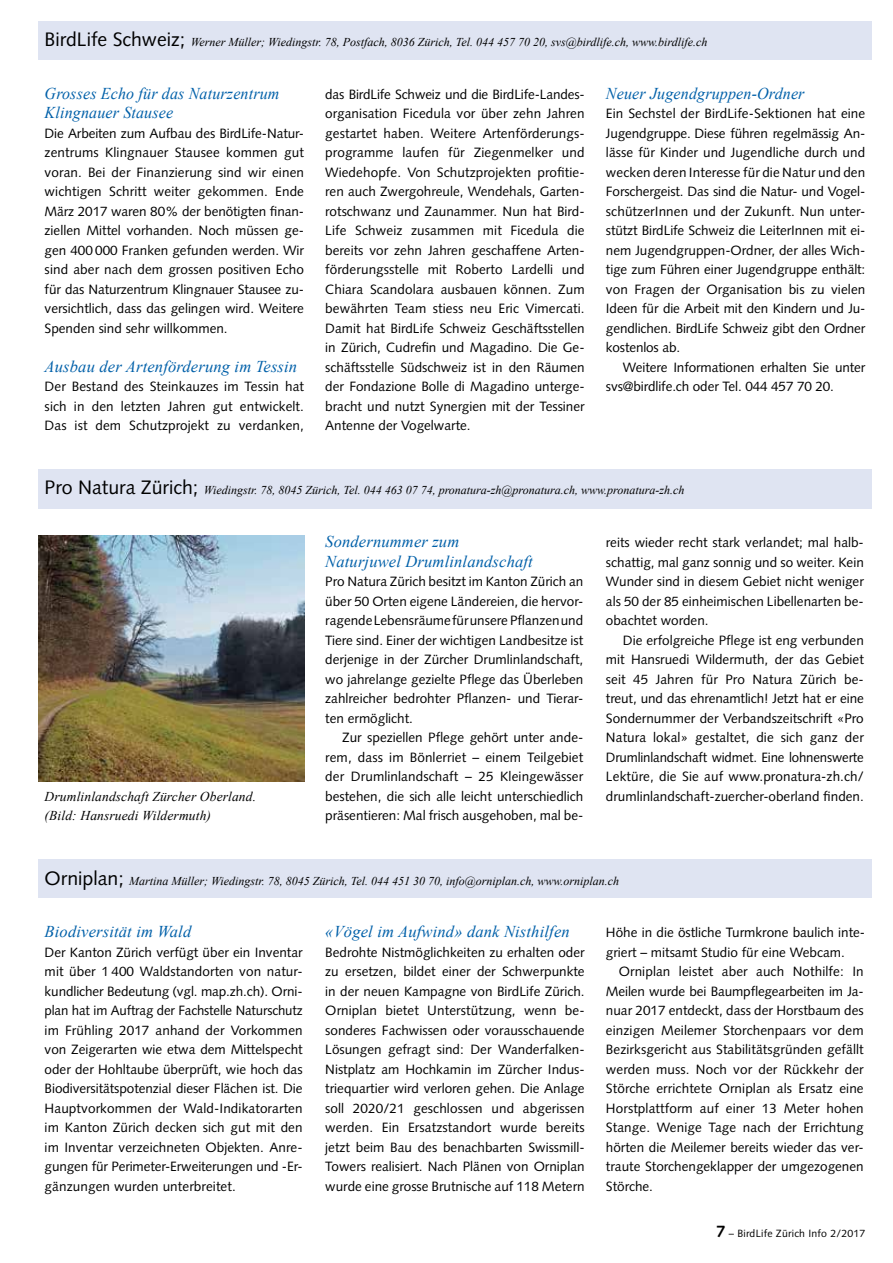
<style>
.page{position:relative;width:893px;height:1263px;background:#fff}
.page>*{position:absolute;margin:0;border:0;box-sizing:border-box;transform-origin:0 0}
.t1{font:italic 16.5px/19.5px "Times New Roman";letter-spacing:.01em;color:#0060a9}
.t2{font:13.5px/19.5px "Syntax";color:#000;text-align:justify}
.t3{font:italic 13.5px/19.5px "Times New Roman";letter-spacing:.01em;color:#000}
.t4{font:italic 12px "Times New Roman";color:#000}
.t5{font:10.5px "Syntax";letter-spacing:.02em;color:#000}
.s1{font-family:"Syntax";font-style:normal;font-size:19.5px}
.s2{font-weight:700;font-size:16.5px}
</style>
<div class="page">
<div style="left:38px;top:469px;width:834px;height:39px;background:#dfe4f2"></div>
<div style="left:38px;top:21px;width:834px;height:39px;background:#dfe4f2"></div>
<div style="left:38px;top:860px;width:834px;height:38px;background:#dfe4f2"></div>
<img style="left:38px;top:536px;width:266px;height:246px">
<p class="t4" style="left:45px;top:34px;width:664px"><span class="s1">BirdLife Schweiz;</span> Werner Müller; Wiedingstr. 78, Postfach, 8036 Zürich, Tel. 044 457 70 20, svs@birdlife.ch, www.birdlife.ch</p>
<p class="t1" style="left:45px;top:83px;width:236px">Grosses Echo für das Naturzentrum<br>Klingnauer Stausee</p>
<p class="t2" style="left:45px;top:123px;width:261px">Die Arbeiten zum Aufbau des BirdLife-Natur&shy;zentrums Klingnauer Stausee kommen gut voran. Bei der Finanzierung sind wir einen wichtigen Schritt weiter gekommen. Ende März 2017 waren 80% der benötigten finan&shy;ziellen Mittel vorhanden. Noch müssen ge&shy;gen 400 000 Franken gefunden werden. Wir sind aber nach dem grossen positiven Echo für das Naturzentrum Klingnauer Stausee zu&shy;versichtlich, dass das gelingen wird. Weitere Spenden sind sehr willkommen.</p>
<p class="t1" style="left:45px;top:356px;width:254px">Ausbau der Artenförderung im Tessin</p>
<p class="t2" style="left:45px;top:377px;width:261px">Der Bestand des Steinkauzes im Tessin hat sich in den letzten Jahren gut entwickelt.<br>Das ist dem Schutzprojekt zu verdanken,</p>
<p class="t2" style="left:325px;top:84px;width:261px">das BirdLife Schweiz und die BirdLife-Landes&shy;organisation Ficedula vor über zehn Jahren gestartet haben. Weitere Artenförderungs&shy;programme laufen für Ziegenmelker und Wiedehopfe. Von Schutzprojekten profitie&shy;ren auch Zwergohreule, Wendehals, Garten&shy;rotschwanz und Zaunammer. Nun hat Bird-Life Schweiz zusammen mit Ficedula die bereits vor zehn Jahren geschaffene Arten&shy;förderungsstelle mit Roberto Lardelli und Chiara Scandolara ausbauen können. Zum bewährten Team stiess neu Eric Vimercati.<br>Damit hat BirdLife Schweiz Geschäftsstellen in Zürich, Cudrefin und Magadino. Die Ge&shy;schäftsstelle Südschweiz ist in den Räumen der Fondazione Bolle di Magadino unterge&shy;bracht und nutzt Synergien mit der Tessiner Antenne der Vogelwarte.</p>
<p class="t1" style="left:606px;top:83px;width:200px">Neuer Jugendgruppen-Ordner</p>
<p class="t2" style="left:606px;top:104px;width:261px">Ein Sechstel der BirdLife-Sektionen hat eine Jugendgruppe. Diese führen regelmässig An&shy;lässe für Kinder und Jugendliche durch und wecken deren Interesse für die Natur und den Forschergeist. Das sind die Natur- und Vogel&shy;schützerInnen und der Zukunft. Nun unter&shy;stützt BirdLife Schweiz die LeiterInnen mit ei&shy;nem Jugendgruppen-Ordner, der alles Wich&shy;tige zum Führen einer Jugendgruppe enthält: von Fragen der Organisation bis zu vielen Ideen für die Arbeit mit den Kindern und Ju&shy;gendlichen. BirdLife Schweiz gibt den Ordner kostenlos ab.</p>
<p class="t2" style="left:606px;top:357px;width:261px;text-indent:17px">Weitere Informationen erhalten Sie unter svs@birdlife.ch oder Tel. 044 457 70 20.</p>
<p class="t4" style="left:45px;top:482px;width:641px"><span class="s1">Pro Natura Zürich;</span> Wiedingstr. 78, 8045 Zürich, Tel. 044 463 07 74, pronatura-zh@pronatura.ch, www.pronatura-zh.ch</p>
<p class="t3" style="left:45px;top:786px;width:213px">Drumlinlandschaft Zürcher Oberland. (Bild: Hansruedi Wildermuth)</p>
<p class="t1" style="left:325px;top:532px;width:209px">Sondernummer zum<br>Naturjuwel Drumlinlandschaft</p>
<p class="t2" style="left:325px;top:572px;width:260px">Pro Natura Zürich besitzt im Kanton Zürich an über 50 Orten eigene Ländereien, die hervor&shy;ragende Lebensräume für unsere Pflanzen und Tiere sind. Einer der wichtigen Landbesitze ist derjenige in der Zürcher Drumlinlandschaft, wo jahrelange gezielte Pflege das Überleben zahlreicher bedrohter Pflanzen- und Tierar&shy;ten ermöglicht.</p>
<p class="t2" style="left:325px;top:728px;width:260px;text-indent:17px">Zur speziellen Pflege gehört unter ande&shy;rem, dass im Bönlerriet – einem Teilgebiet der Drumlinlandschaft – 25 Kleingewässer bestehen, die sich alle leicht unterschiedlich präsentieren: Mal frisch ausgehoben, mal be-</p>
<p class="t2" style="left:606px;top:533px;width:259px">reits wieder recht stark verlandet; mal halb&shy;schattig, mal ganz sonnig und so weiter. Kein Wunder sind in diesem Gebiet nicht weniger als 50 der 85 einheimischen Libellenarten be&shy;obachtet worden.</p>
<p class="t2" style="left:606px;top:630px;width:259px;text-indent:17px">Die erfolgreiche Pflege ist eng verbunden mit Hansruedi Wildermuth, der das Gebiet seit 45 Jahren für Pro Natura Zürich be&shy;treut, und das ehrenamtlich! Jetzt hat er eine Sondernummer der Verbandszeitschrift «Pro Natura lokal» gestaltet, die sich ganz der Drumlinlandschaft widmet. Eine lohnenswerte Lektüre, die Sie auf www.pronatura-zh.ch/ drumlinlandschaft-zuercher-oberland finden.</p>
<p class="t4" style="left:45px;top:872px;width:576px"><span class="s1">Orniplan;</span> Martina Müller; Wiedingstr. 78, 8045 Zürich, Tel. 044 451 30 70, info@orniplan.ch, www.orniplan.ch</p>
<p class="t1" style="left:45px;top:922px;width:148px">Biodiversität im Wald</p>
<p class="t2" style="left:45px;top:942px;width:260px">Der Kanton Zürich verfügt über ein Inventar mit über 1 400 Waldstandorten von natur&shy;kundlicher Bedeutung (vgl. map.zh.ch). Orni&shy;plan hat im Auftrag der Fachstelle Naturschutz im Frühling 2017 anhand der Vorkommen von Zeigerarten wie etwa dem Mittelspecht oder der Hohltaube überprüft, wie hoch das Biodiversitätspotenzial dieser Flächen ist. Die Hauptvorkommen der Wald-Indikatorarten im Kanton Zürich decken sich gut mit den im Inventar verzeichneten Objekten. Anre&shy;gungen für Perimeter-Erweiterungen und -Er&shy;gänzungen wurden unterbreitet.</p>
<p class="t1" style="left:325px;top:922px;width:246px">«Vögel im Aufwind» dank Nisthilfen</p>
<p class="t2" style="left:325px;top:942px;width:261px">Bedrohte Nistmöglichkeiten zu erhalten oder zu ersetzen, bildet einer der Schwerpunkte in der neuen Kampagne von BirdLife Zürich.<br>Orniplan bietet Unterstützung, wenn be&shy;sonderes Fachwissen oder vorausschauende Lösungen gefragt sind: Der Wanderfalken-Nistplatz am Hochkamin im Zürcher Indus&shy;triequartier wird verloren gehen. Die Anlage soll 2020/21 geschlossen und abgerissen werden. Ein Ersatzstandort wurde bereits jetzt beim Bau des benachbarten Swissmill-Towers realisiert. Nach Plänen von Orniplan wurde eine grosse Brutnische auf 118 Metern</p>
<p class="t2" style="left:606px;top:923px;width:261px">Höhe in die östliche Turmkrone baulich inte&shy;griert – mitsamt Studio für eine Webcam.</p>
<p class="t2" style="left:606px;top:962px;width:259px;text-indent:13px">Orniplan leistet aber auch Nothilfe: In Meilen wurde bei Baumpflegearbeiten im Ja&shy;nuar 2017 entdeckt, dass der Horstbaum des einzigen Meilemer Storchenpaars vor dem Bezirksgericht aus Stabilitätsgründen gefällt werden muss. Noch vor der Rückkehr der Störche errichtete Orniplan als Ersatz eine Horstplattform auf einer 13 Meter hohen Stange. Wenige Tage nach der Errichtung hörten die Meilemer bereits wieder das ver&shy;traute Storchengeklapper der umgezogenen Störche.</p>
<p class="t5" style="left:716px;top:1227px;width:150px"><span class="s2">7</span> – BirdLife Zürich Info 2/2017</p>
</div>
